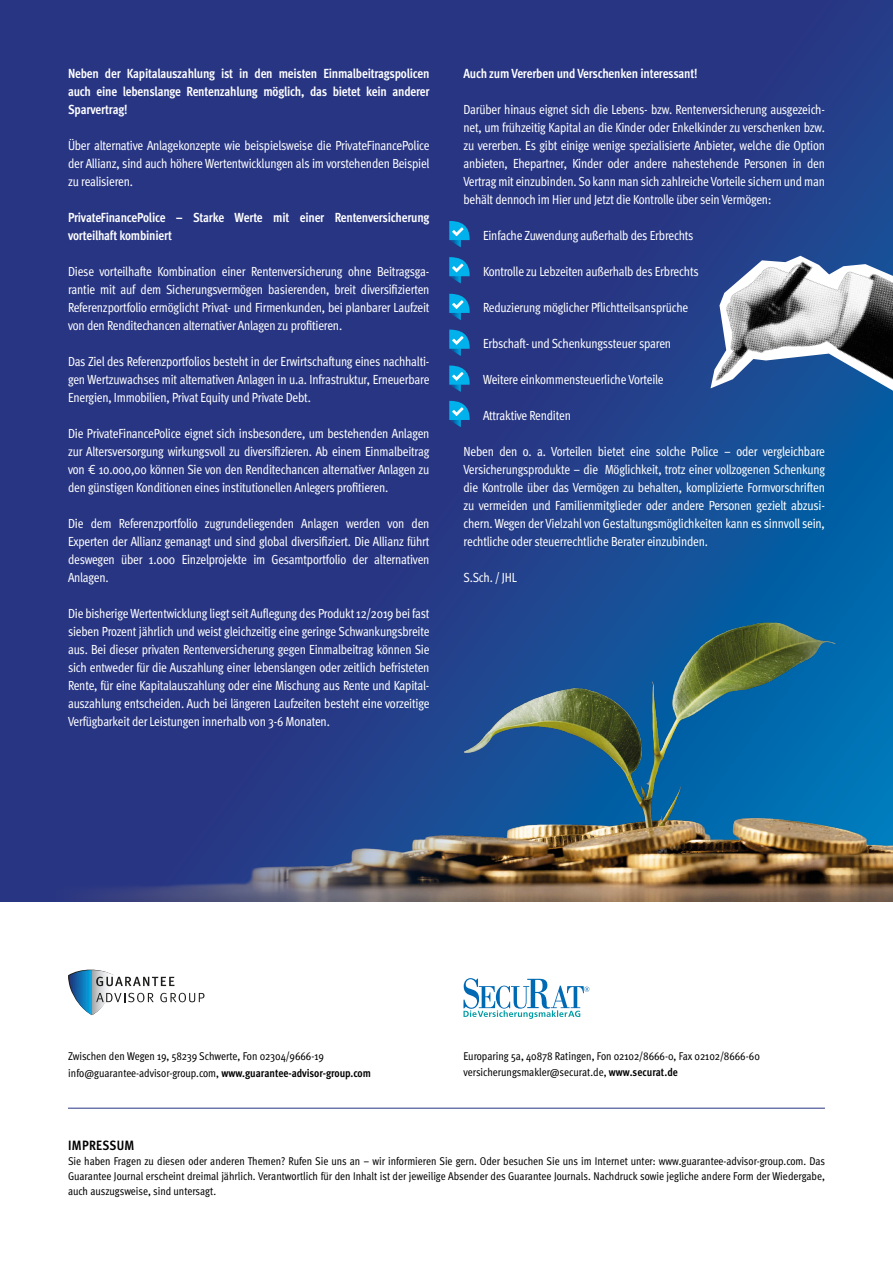
<style>
.page{position:relative;width:893px;height:1263px;background:#fff}
.page>*{position:absolute;margin:0;border:0;box-sizing:border-box;transform-origin:0 0}
.t1{font:700 condensed 13.5px "Meta Pro";letter-spacing:.02em;color:#000}
.t2{font:condensed 13.2px/18px "Meta Pro";letter-spacing:-.015em;color:#fff;text-align:justify}
.t3{font:700 condensed 13.2px/18px "Meta Pro";letter-spacing:-.015em;color:#fff;text-align:justify}
.t4{font:condensed 11.25px/15px "Meta Pro";letter-spacing:-.005em;color:#000}
.s1{font-weight:700}
</style>
<div class="page">
<div style="left:0;top:0;width:893px;height:901px;background:#283583"></div>
<img style="left:95px;top:521px;width:798px;height:380px">
<img style="left:541px;top:54px;width:352px;height:515px">
<hr style="left:68px;top:1108px;width:757px;height:1px;background:#283583">
<svg style="left:68px;top:970px;width:137px;height:45px"></svg>
<svg style="left:449px;top:221px;width:21px;height:26px"></svg>
<svg style="left:449px;top:257px;width:21px;height:26px"></svg>
<svg style="left:449px;top:294px;width:21px;height:26px"></svg>
<svg style="left:449px;top:330px;width:21px;height:26px"></svg>
<svg style="left:449px;top:366px;width:21px;height:26px"></svg>
<svg style="left:449px;top:401px;width:21px;height:26px"></svg>
<svg style="left:463px;top:978px;width:126px;height:41px"></svg>
<p class="t3" style="left:68px;top:64px;width:363px">Neben der Kapitalauszahlung ist in den meisten Einmalbeitragspolicen auch eine lebenslange Rentenzahlung möglich, das bietet kein anderer Sparvertrag!</p>
<p class="t2" style="left:68px;top:135px;width:363px">Über alternative Anlagekonzepte wie beispielsweise die PrivateFinancePolice der Allianz, sind auch höhere Wertentwicklungen als im vorstehenden Beispiel zu realisieren.</p>
<p class="t3" style="left:68px;top:208px;width:363px">PrivateFinancePolice – Starke Werte mit einer Rentenversicherung vorteilhaft kombiniert</p>
<p class="t2" style="left:68px;top:261px;width:363px">Diese vorteilhafte Kombination einer Rentenversicherung ohne Beitragsga&shy;rantie mit auf dem Sicherungsvermögen basierenden, breit diversifizierten Referenzportfolio ermöglicht Privat- und Firmenkunden, bei planbarer Laufzeit von den Renditechancen alternativer Anlagen zu profitieren.</p>
<p class="t2" style="left:68px;top:351px;width:363px">Das Ziel des Referenzportfolios besteht in der Erwirtschaftung eines nachhalti&shy;gen Wertzuwachses mit alternativen Anlagen in u.a. Infrastruktur, Erneuerbare Energien, Immobilien, Privat Equity und Private Debt.</p>
<p class="t2" style="left:68px;top:423px;width:363px">Die PrivateFinancePolice eignet sich insbesondere, um bestehenden Anlagen zur Altersversorgung wirkungsvoll zu diversifizieren. Ab einem Einmalbeitrag von € 10.000,00 können Sie von den Renditechancen alternativer Anlagen zu den günstigen Konditionen eines institutionellen Anlegers profitieren.</p>
<p class="t2" style="left:68px;top:513px;width:363px">Die dem Referenzportfolio zugrundeliegenden Anlagen werden von den Experten der Allianz gemanagt und sind global diversifiziert. Die Allianz führt deswegen über 1.000 Einzelprojekte im Gesamtportfolio der alternativen Anlagen.</p>
<p class="t2" style="left:68px;top:603px;width:363px">Die bisherige Wertentwicklung liegt seit Auflegung des Produkt 12/2019 bei fast sieben Prozent jährlich und weist gleichzeitig eine geringe Schwankungsbreite aus. Bei dieser privaten Rentenversicherung gegen Einmalbeitrag können Sie sich entweder für die Auszahlung einer lebenslangen oder zeitlich befristeten Rente, für eine Kapitalauszahlung oder eine Mischung aus Rente und Kapital&shy;auszahlung entscheiden. Auch bei längeren Laufzeiten besteht eine vorzeitige Verfügbarkeit der Leistungen innerhalb von 3-6 Monaten.</p>
<p class="t3" style="left:463px;top:64px;width:236px">Auch zum Vererben und Verschenken interessant!</p>
<p class="t2" style="left:463px;top:99px;width:363px">Darüber hinaus eignet sich die Lebens- bzw. Rentenversicherung ausgezeich&shy;net, um frühzeitig Kapital an die Kinder oder Enkelkinder zu verschenken bzw. zu vererben. Es gibt einige wenige spezialisierte Anbieter, welche die Option anbieten, Ehepartner, Kinder oder andere nahestehende Personen in den Vertrag mit einzubinden. So kann man sich zahlreiche Vorteile sichern und man behält dennoch im Hier und Jetzt die Kontrolle über sein Vermögen:</p>
<p class="t2" style="left:483px;top:225px;width:212px">Einfache Zuwendung außerhalb des Erbrechts</p>
<p class="t2" style="left:483px;top:261px;width:217px">Kontrolle zu Lebzeiten außerhalb des Erbrechts</p>
<p class="t2" style="left:483px;top:297px;width:207px">Reduzierung möglicher Pflichtteilsansprüche</p>
<p class="t2" style="left:483px;top:333px;width:190px">Erbschaft- und Schenkungssteuer sparen</p>
<p class="t2" style="left:483px;top:369px;width:182px">Weitere einkommensteuerliche Vorteile</p>
<p class="t2" style="left:483px;top:405px;width:89px">Attraktive Renditen</p>
<p class="t2" style="left:463px;top:441px;width:363px">Neben den o. a. Vorteilen bietet eine solche Police – oder vergleichbare Versicherungsprodukte – die Möglichkeit, trotz einer vollzogenen Schenkung die Kontrolle über das Vermögen zu behalten, komplizierte Formvorschriften zu vermeiden und Familienmitglieder oder andere Personen gezielt abzusi&shy;chern. Wegen der Vielzahl von Gestaltungsmöglichkeiten kann es sinnvoll sein, rechtliche oder steuerrechtliche Berater einzubinden.</p>
<p class="t2" style="left:463px;top:567px;width:55px">S.Sch. / JHL</p>
<p class="t4" style="left:68px;top:1047px;width:304px;line-height:16.5px">Zwischen den Wegen 19, 58239 Schwerte, Fon 02304/9666-19 info@guarantee-advisor-group.com, <span class="s1">www.guarantee-advisor-group.com</span></p>
<p class="t4" style="left:463px;top:1047px;width:298px;line-height:16.5px">Europaring 5a, 40878 Ratingen, Fon 02102/8666-0, Fax 02102/8666-60 versicherungsmakler@securat.de, <span class="s1">www.securat.de</span></p>
<p class="t1" style="left:68px;top:1135px;width:68px">IMPRESSUM</p>
<p class="t4" style="left:68px;top:1153px;width:758px;text-align:justify">Sie haben Fragen zu diesen oder anderen Themen? Rufen Sie uns an – wir informieren Sie gern. Oder besuchen Sie uns im Internet unter: www.guarantee-advisor-group.com. Das Guarantee Journal erscheint dreimal jährlich. Verantwortlich für den Inhalt ist der jeweilige Absender des Guarantee Journals. Nachdruck sowie jegliche andere Form der Wiedergabe, auch auszugsweise, sind untersagt.</p>
</div>
